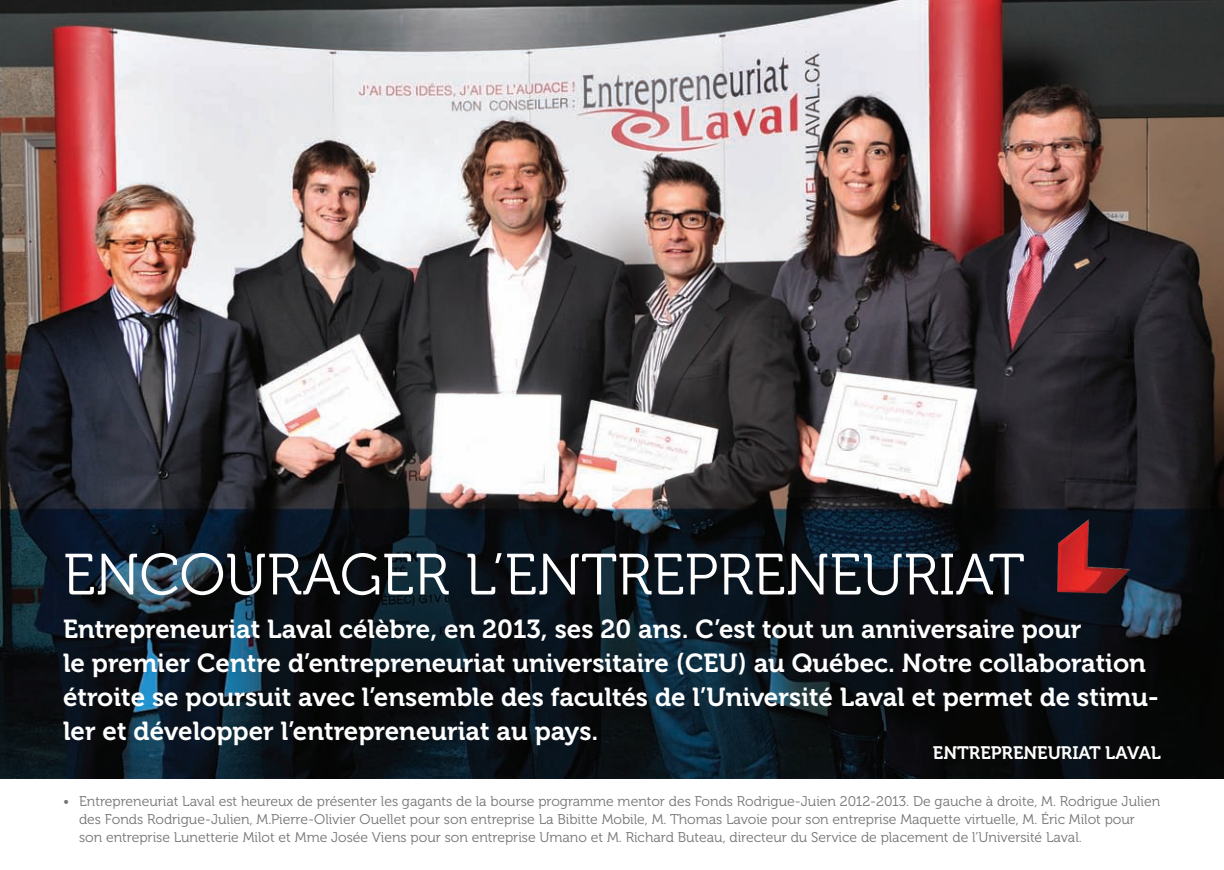
<style>
.page{position:relative;width:1224px;height:870px;background:#fff}
.page>*{position:absolute;margin:0;border:0;box-sizing:border-box;transform-origin:0 0}
.titre_de_la_page{font:58px "Museo 300";color:#fff}
.texte_blanc_sur_phot{font:26px/34px "Museo 700";color:#fff}
.légende{font:18px "Museo 700";color:#fff}
.t1{font:14px/18px "Museo 300";color:#737473}
</style>
<div class="page">
<img style="left:0;top:0;width:1224px;height:778px">
<img style="left:1057px;top:518px;width:74px;height:76px">
<p class="titre_de_la_page" style="left:63px;top:543px;width:963px">ENCOURAGER L’ENTREPRENEURIAT</p>
<p class="texte_blanc_sur_phot" style="left:63px;top:612px;width:1098px">Entrepreneuriat Laval célèbre, en 2013, ses 20 ans. C’est tout un anniversaire pour<br>le premier Centre d’entrepreneuriat universitaire (CEU) au Québec. Notre collaboration étroite se poursuit avec l’ensemble des facultés de l’Université Laval et permet de stimu&shy;ler et développer l’entrepreneuriat au pays.</p>
<p class="légende" style="left:933px;top:743px;width:230px">ENTREPRENEURIAT LAVAL</p>
<p class="t1" style="left:79px;top:792px;width:1083px;text-indent:-16px">• Entrepreneuriat Laval est heureux de présenter les gagants de la bourse programme mentor des Fonds Rodrigue-Juien 2012-2013. De gauche à droite, M. Rodrigue Julien des Fonds Rodrigue-Julien, M.Pierre-Olivier Ouellet pour son entreprise La Bibitte Mobile, M. Thomas Lavoie pour son entreprise Maquette virtuelle, M. Éric Milot pour son entreprise Lunetterie Milot et Mme Josée Viens pour son entreprise Umano et M. Richard Buteau, directeur du Service de placement de l’Université Laval.</p>
</div>
